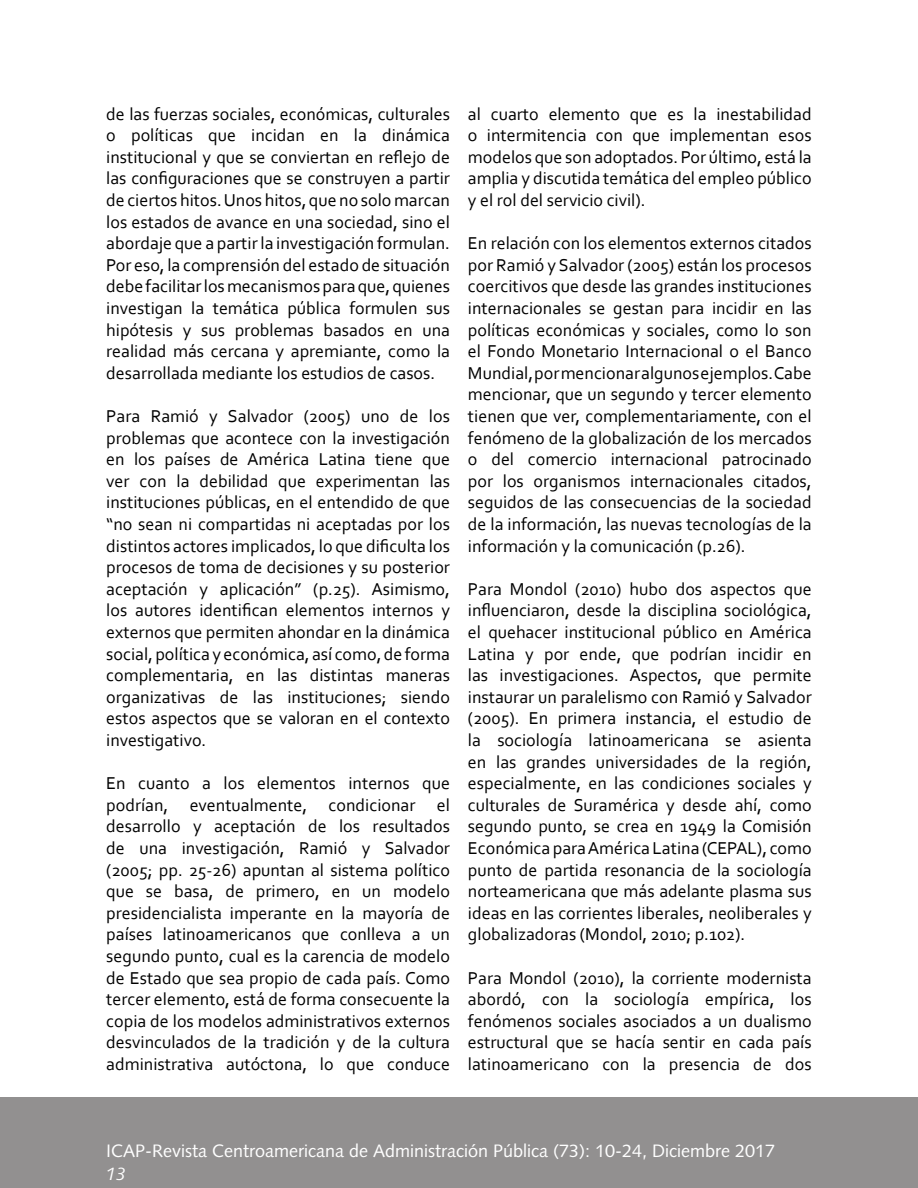
<style>
.page{position:relative;width:918px;height:1188px;background:#fff}
.page>*{position:absolute;margin:0;border:0;box-sizing:border-box;transform-origin:0 0}
.t1{font:18px/21.6px "Corbel";color:#000;text-align:justify}
.t2{font:18px "Syntax LT Std";color:#fff}
.t3{font:italic 18px "Syntax LT Std";color:#fff}
</style>
<div class="page">
<div style="left:0;top:1097px;width:918px;height:91px;background:#929090"></div>
<p class="t1" style="left:106px;top:102px;width:345px">de las fuerzas sociales, económicas, culturales o políticas que incidan en la dinámica institucional y que se conviertan en reflejo de las configuraciones que se construyen a partir de ciertos hitos. Unos hitos, que no solo marcan los estados de avance en una sociedad, sino el abordaje que a partir la investigación formulan.<br>Por eso, la comprensión del estado de situación debe facilitar los mecanismos para que, quienes investigan la temática pública formulen sus hipótesis y sus problemas basados en una realidad más cercana y apremiante, como la desarrollada mediante los estudios de casos.</p>
<p class="t1" style="left:106px;top:405px;width:345px">Para Ramió y Salvador (2005) uno de los problemas que acontece con la investigación en los países de América Latina tiene que ver con la debilidad que experimentan las instituciones públicas, en el entendido de que “no sean ni compartidas ni aceptadas por los distintos actores implicados, lo que dificulta los procesos de toma de decisiones y su posterior aceptación y aplicación” (p.25). Asimismo, los autores identifican elementos internos y externos que permiten ahondar en la dinámica social, política y económica, así como, de forma complementaria, en las distintas maneras organizativas de las instituciones; siendo estos aspectos que se valoran en el contexto investigativo.</p>
<p class="t1" style="left:106px;top:772px;width:345px">En cuanto a los elementos internos que podrían, eventualmente, condicionar el desarrollo y aceptación de los resultados de una investigación, Ramió y Salvador (2005; pp. 25-26) apuntan al sistema político que se basa, de primero, en un modelo presidencialista imperante en la mayoría de países latinoamericanos que conlleva a un segundo punto, cual es la carencia de modelo de Estado que sea propio de cada país. Como tercer elemento, está de forma consecuente la copia de los modelos administrativos externos desvinculados de la tradición y de la cultura administrativa autóctona, lo que conduce</p>
<p class="t1" style="left:468px;top:102px;width:345px">al cuarto elemento que es la inestabilidad o intermitencia con que implementan esos modelos que son adoptados. Por último, está la amplia y discutida temática del empleo público y el rol del servicio civil).</p>
<p class="t1" style="left:468px;top:232px;width:345px">En relación con los elementos externos citados por Ramió y Salvador (2005) están los procesos coercitivos que desde las grandes instituciones internacionales se gestan para incidir en las políticas económicas y sociales, como lo son el Fondo Monetario Internacional o el Banco Mundial, por mencionar algunos ejemplos. Cabe mencionar, que un segundo y tercer elemento tienen que ver, complementariamente, con el fenómeno de la globalización de los mercados o del comercio internacional patrocinado por los organismos internacionales citados, seguidos de las consecuencias de la sociedad de la información, las nuevas tecnologías de la información y la comunicación (p.26).</p>
<p class="t1" style="left:468px;top:578px;width:345px">Para Mondol (2010) hubo dos aspectos que influenciaron, desde la disciplina sociológica, el quehacer institucional público en América Latina y por ende, que podrían incidir en las investigaciones. Aspectos, que permite instaurar un paralelismo con Ramió y Salvador (2005). En primera instancia, el estudio de la sociología latinoamericana se asienta en las grandes universidades de la región, especialmente, en las condiciones sociales y culturales de Suramérica y desde ahí, como segundo punto, se crea en 1949 la Comisión Económica para América Latina (CEPAL), como punto de partida resonancia de la sociología norteamericana que más adelante plasma sus ideas en las corrientes liberales, neoliberales y globalizadoras (Mondol, 2010; p.102).</p>
<p class="t1" style="left:468px;top:966px;width:345px">Para Mondol (2010), la corriente modernista abordó, con la sociología empírica, los fenómenos sociales asociados a un dualismo estructural que se hacía sentir en cada país latinoamericano con la presencia de dos</p>
<p class="t2" style="left:106px;top:1140px;width:670px">ICAP-Revista Centroamericana de Administración Pública (73): 10-24, Diciembre 2017</p>
<p class="t3" style="left:106px;top:1163px;width:22px">13</p>
</div>
